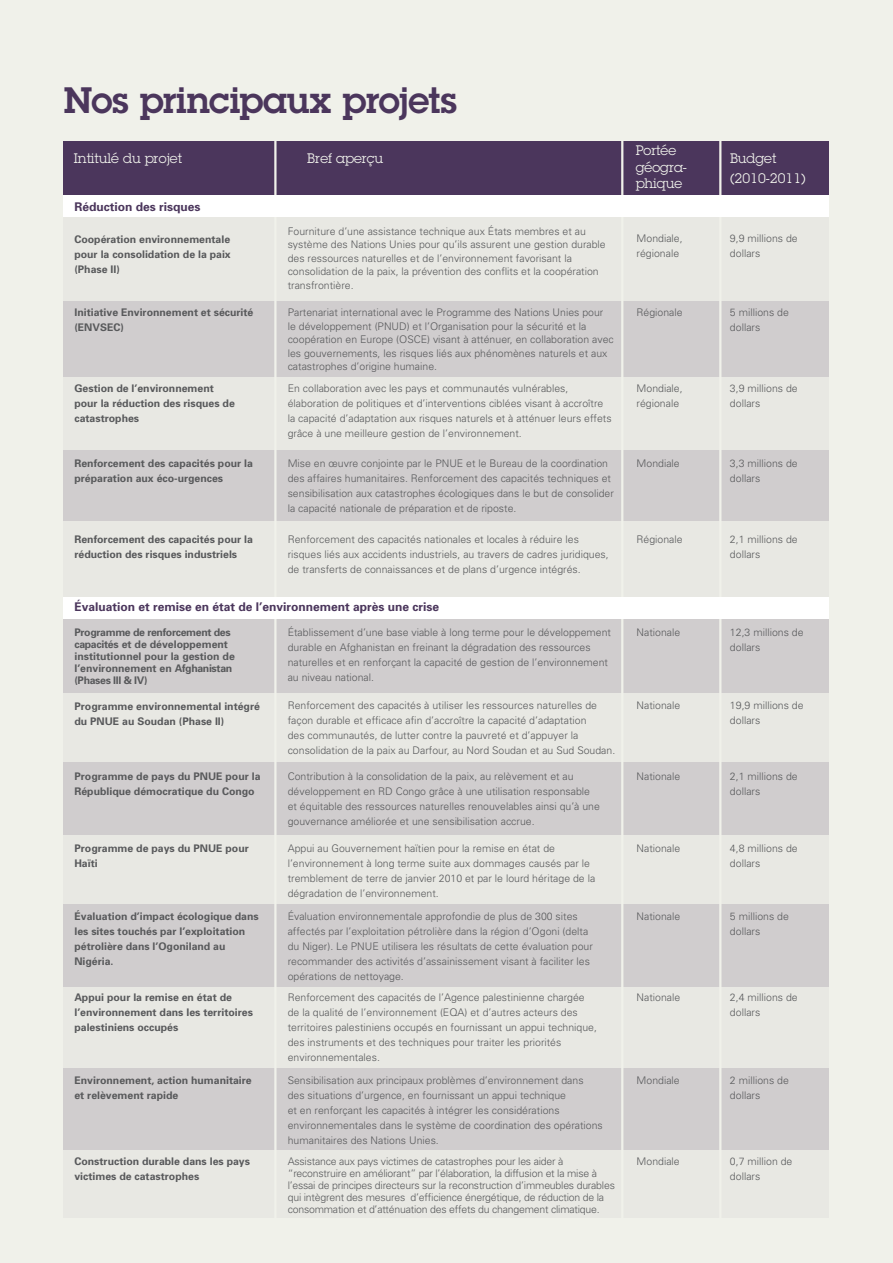
<style>
.page{position:relative;width:893px;height:1263px;background:#f0f1ea}
.page>*{position:absolute;margin:0;border:0;box-sizing:border-box;transform-origin:0 0}
.t1{font:600 36px "Lubalin Graph";letter-spacing:-.01em;color:#4b365c}
.t2{font:13.5px/16.5px "Lubalin Graph";color:#f2f4ed}
.t3{font:700 12px "Univers";color:#4b365c}
.t4{font:300 10.5px/15px "Univers";color:#58595b}
.t5{font:700 10.5px/15px "Univers";color:#58595b}
.t6{font:300 10.5px/12px "Univers";letter-spacing:-.02em;color:#58595b}
</style>
<div class="page">
<div style="left:64px;top:201px;width:765px;height:1016px;background:#e8e8e3"></div>
<div style="left:64px;top:301px;width:765px;height:75px;background:#d0cdce"></div>
<div style="left:64px;top:450px;width:765px;height:70px;background:#d0cdce"></div>
<div style="left:64px;top:619px;width:765px;height:73px;background:#d0cdce"></div>
<div style="left:64px;top:762px;width:765px;height:72px;background:#d0cdce"></div>
<div style="left:64px;top:904px;width:765px;height:82px;background:#d0cdce"></div>
<div style="left:64px;top:1068px;width:765px;height:81px;background:#d0cdce"></div>
<div style="left:64px;top:141px;width:765px;height:63px;background:#4b365c"></div>
<hr style="left:274px;top:113px;width:3px;height:1150px;background:#f0f1ea">
<hr style="left:621px;top:113px;width:2px;height:1150px;background:#f0f1ea">
<hr style="left:719px;top:113px;width:2px;height:1150px;background:#f0f1ea">
<div style="left:64px;top:597px;width:765px;height:22px;background:#fff"></div>
<div style="left:64px;top:195px;width:765px;height:21px;background:#fff"></div>
<h1 class="t1" style="left:64px;top:77px;width:395px">Nos principaux projets</h1>
<p class="t2" style="left:74px;top:150px;width:110px">Intitulé du projet</p>
<p class="t2" style="left:307px;top:150px;width:77px">Bref aperçu</p>
<p class="t2" style="left:636px;top:142px;width:53px">Portée géogra&shy;phique</p>
<p class="t2" style="left:730px;top:149px;width:77px;line-height:19.5px">Budget (2010-2011)</p>
<p class="t3" style="left:74px;top:199px;width:128px">Réduction des risques</p>
<p class="t4" style="left:288px;top:224px;width:320px;line-height:13.5px">Fourniture d’une assistance technique aux États membres et au système des Nations Unies pour qu’ils assurent une gestion durable des ressources naturelles et de l’environnement favorisant la consolidation de la paix, la prévention des conflits et la coopération transfrontière.</p>
<p class="t5" style="left:74px;top:231px;width:158px;text-align:justify">Coopération environnementale pour la consolidation de la paix (Phase II)</p>
<p class="t4" style="left:730px;top:231px;width:69px">9,9 millions de dollars</p>
<p class="t4" style="left:637px;top:231px;width:48px">Mondiale, régionale</p>
<p class="t4" style="left:288px;top:304px;width:317px">Partenariat international avec le Programme des Nations Unies pour</p>
<p class="t4" style="left:637px;top:304px;width:48px">Régionale</p>
<p class="t4" style="left:288px;top:319px;width:327px;line-height:13.5px">le développement (PNUD) et l’Organisation pour la sécurité et la coopération en Europe (OSCE) visant à atténuer, en collaboration avec les gouvernements, les risques liés aux phénomènes naturels et aux catastrophes d’origine humaine.</p>
<p class="t5" style="left:74px;top:304px;width:181px">Initiative Environnement et sécurité (ENVSEC)</p>
<p class="t4" style="left:730px;top:304px;width:60px">5 millions de dollars</p>
<p class="t5" style="left:74px;top:381px;width:162px">Gestion de l’environnement pour la réduction des risques de catastrophes</p>
<p class="t4" style="left:730px;top:381px;width:69px">3,9 millions de dollars</p>
<p class="t4" style="left:288px;top:381px;width:325px">En collaboration avec les pays et communautés vulnérables, élaboration de politiques et d’interventions ciblées visant à accroître la capacité d’adaptation aux risques naturels et à atténuer leurs effets grâce à une meilleure gestion de l’environnement.</p>
<p class="t4" style="left:637px;top:381px;width:48px">Mondiale, régionale</p>
<p class="t5" style="left:74px;top:455px;width:180px">Renforcement des capacités pour la préparation aux éco-urgences</p>
<p class="t4" style="left:730px;top:455px;width:69px">3,3 millions de dollars</p>
<p class="t4" style="left:288px;top:455px;width:322px">Mise en œuvre conjointe par le PNUE et le Bureau de la coordination</p>
<p class="t4" style="left:637px;top:455px;width:45px">Mondiale</p>
<p class="t4" style="left:288px;top:470px;width:328px">des affaires humanitaires. Renforcement des capacités techniques et sensibilisation aux catastrophes écologiques dans le but de consolider la capacité nationale de préparation et de riposte.</p>
<p class="t4" style="left:288px;top:532px;width:293px">Renforcement des capacités nationales et locales à réduire les</p>
<p class="t4" style="left:637px;top:532px;width:48px">Régionale</p>
<p class="t4" style="left:288px;top:547px;width:322px">risques liés aux accidents industriels, au travers de cadres juridiques, de transferts de connaissances et de plans d’urgence intégrés.</p>
<p class="t5" style="left:74px;top:532px;width:180px">Renforcement des capacités pour la réduction des risques industriels</p>
<p class="t4" style="left:730px;top:532px;width:69px">2,1 millions de dollars</p>
<p class="t3" style="left:74px;top:599px;width:366px">Évaluation et remise en état de l’environnement après une crise</p>
<p class="t4" style="left:288px;top:625px;width:325px">Établissement d’une base viable à long terme pour le développement</p>
<p class="t4" style="left:637px;top:625px;width:45px">Nationale</p>
<p class="t4" style="left:288px;top:640px;width:322px">durable en Afghanistan en freinant la dégradation des ressources naturelles et en renforçant la capacité de gestion de l’environnement au niveau national.</p>
<p class="t5" style="left:74px;top:626px;width:162px;line-height:12px">Programme de renforcement des capacités et de développement institutionnel pour la gestion de l’environnement en Afghanistan (Phases III &amp; IV)</p>
<p class="t4" style="left:730px;top:625px;width:75px">12,3 millions de dollars</p>
<p class="t4" style="left:288px;top:698px;width:311px">Renforcement des capacités à utiliser les ressources naturelles de</p>
<p class="t4" style="left:637px;top:698px;width:45px">Nationale</p>
<p class="t4" style="left:288px;top:713px;width:329px">façon durable et efficace afin d’accroître la capacité d’adaptation<br>des communautés, de lutter contre la pauvreté et d’appuyer la consolidation de la paix au Darfour, au Nord Soudan et au Sud Soudan.</p>
<p class="t5" style="left:74px;top:698px;width:187px">Programme environnemental intégré du PNUE au Soudan (Phase II)</p>
<p class="t4" style="left:730px;top:698px;width:75px">19,9 millions de dollars</p>
<p class="t4" style="left:288px;top:768px;width:287px">Contribution à la consolidation de la paix, au relèvement et au</p>
<p class="t4" style="left:637px;top:768px;width:45px">Nationale</p>
<p class="t4" style="left:288px;top:783px;width:314px">développement en RD Congo grâce à une utilisation responsable et équitable des ressources naturelles renouvelables ainsi qu’à une gouvernance améliorée et une sensibilisation accrue.</p>
<p class="t5" style="left:74px;top:768px;width:188px">Programme de pays du PNUE pour la<br>République démocratique du Congo</p>
<p class="t4" style="left:730px;top:768px;width:69px">2,1 millions de dollars</p>
<p class="t4" style="left:288px;top:840px;width:269px">Appui au Gouvernement haïtien pour la remise en état de</p>
<p class="t4" style="left:637px;top:840px;width:45px">Nationale</p>
<p class="t4" style="left:288px;top:855px;width:309px">l’environnement à long terme suite aux dommages causés par le tremblement de terre de janvier 2010 et par le lourd héritage de la dégradation de l’environnement.</p>
<p class="t5" style="left:74px;top:840px;width:176px">Programme de pays du PNUE pour<br>Haïti</p>
<p class="t4" style="left:730px;top:840px;width:69px">4,8 millions de dollars</p>
<p class="t5" style="left:74px;top:908px;width:186px">Évaluation d’impact écologique dans les sites touchés par l’exploitation pétrolière dans l’Ogoniland au<br>Nigéria.</p>
<p class="t4" style="left:730px;top:908px;width:60px">5 millions de dollars</p>
<p class="t4" style="left:288px;top:908px;width:292px">Évaluation environnementale approfondie de plus de 300 sites</p>
<p class="t4" style="left:637px;top:908px;width:45px">Nationale</p>
<p class="t4" style="left:288px;top:923px;width:307px">affectés par l’exploitation pétrolière dans la région d’Ogoni (delta du Niger). Le PNUE utilisera les résultats de cette évaluation pour recommander des activités d’assainissement visant à faciliter les opérations de nettoyage.</p>
<p class="t4" style="left:288px;top:989px;width:299px">Renforcement des capacités de l’Agence palestinienne chargée</p>
<p class="t4" style="left:637px;top:989px;width:45px">Nationale</p>
<p class="t4" style="left:288px;top:1004px;width:311px">de la qualité de l’environnement (EQA) et d’autres acteurs des territoires palestiniens occupés en fournissant un appui technique, des instruments et des techniques pour traiter les priorités environnementales.</p>
<p class="t5" style="left:74px;top:989px;width:180px">Appui pour la remise en état de l’environnement dans les territoires palestiniens occupés</p>
<p class="t4" style="left:730px;top:989px;width:69px">2,4 millions de dollars</p>
<p class="t4" style="left:288px;top:1072px;width:297px">Sensibilisation aux principaux problèmes d’environnement dans</p>
<p class="t4" style="left:637px;top:1072px;width:45px">Mondiale</p>
<p class="t4" style="left:288px;top:1087px;width:317px">des situations d’urgence, en fournissant un appui technique<br>et en renforçant les capacités à intégrer les considérations environnementales dans le système de coordination des opérations humanitaires des Nations Unies.</p>
<p class="t5" style="left:74px;top:1072px;width:179px">Environnement, action humanitaire et relèvement rapide</p>
<p class="t4" style="left:730px;top:1072px;width:60px">2 millions de dollars</p>
<p class="t5" style="left:74px;top:1154px;width:177px">Construction durable dans les pays victimes de catastrophes</p>
<p class="t4" style="left:730px;top:1154px;width:64px">0,7 million de dollars</p>
<p class="t6" style="left:288px;top:1155px;width:277px">Assistance aux pays victimes de catastrophes pour les aider à</p>
<p class="t4" style="left:637px;top:1154px;width:45px">Mondiale</p>
<p class="t6" style="left:288px;top:1167px;width:329px">“reconstruire en améliorant” par l’élaboration, la diffusion et la mise à l’essai de principes directeurs sur la reconstruction d’immeubles durables qui intègrent des mesures d’efficience énergétique, de réduction de la consommation et d’atténuation des effets du changement climatique.</p>
</div>
